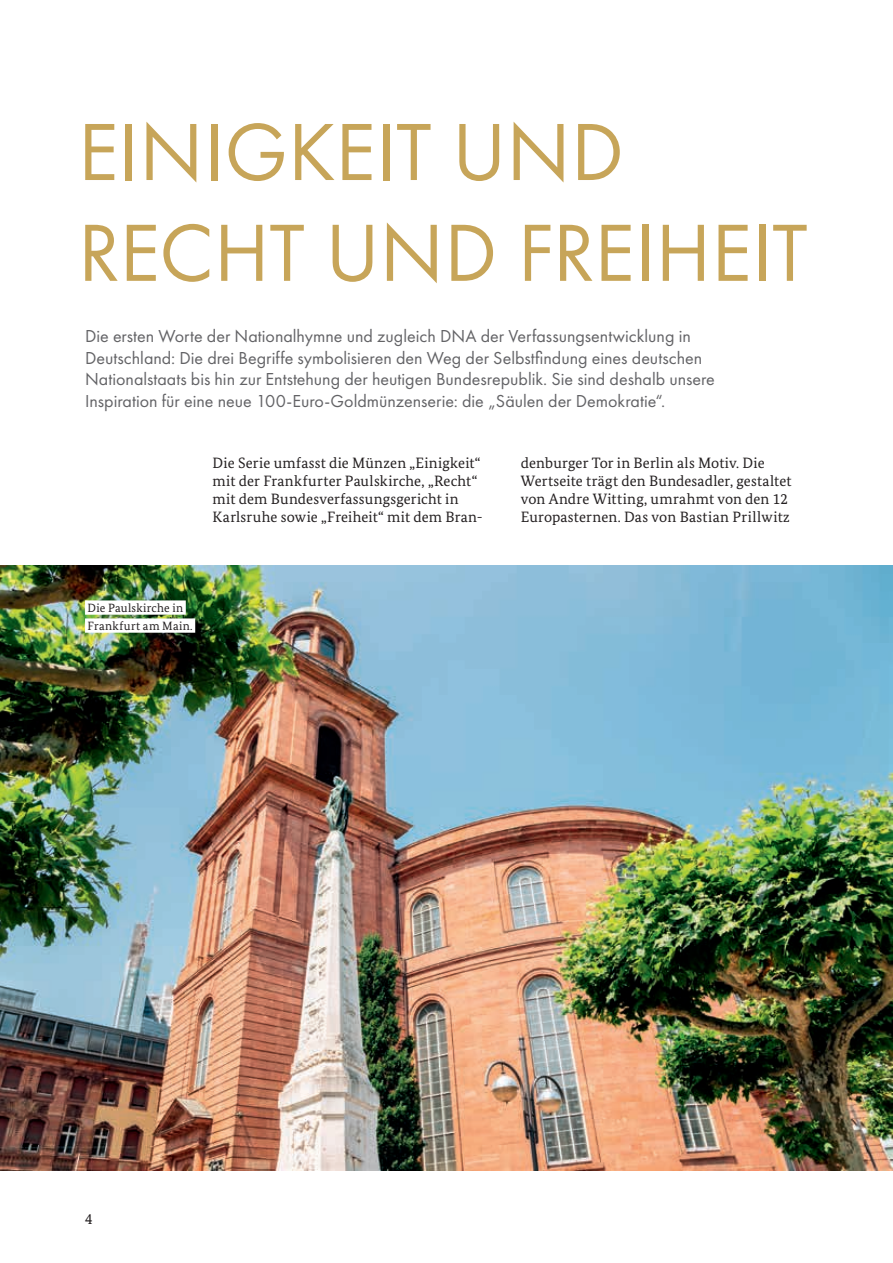
<style>
.page{position:relative;width:893px;height:1263px;background:#fff}
.page>*{position:absolute;margin:0;border:0;box-sizing:border-box;transform-origin:0 0}
.t1{font:84px/100.8px "Futura PT";color:#c7a559}
.t2{font:18px/21.6px "Futura PT";color:#636366}
.t3{font:15px/18px "Bundes Serif";letter-spacing:.01em;color:#231f20}
.t4{font:12px/18px "Bundes Serif";letter-spacing:.03em;color:#231f20}
</style>
<div class="page">
<img style="left:0;top:566px;width:893px;height:604px">
<div style="left:85px;top:600px;width:101px;height:15px;background:#fff"></div>
<div style="left:85px;top:618px;width:110px;height:15px;background:#fff"></div>
<h1 class="t1" style="left:78px;top:101px;width:731px">EINIGKEIT UND<br>RECHT UND FREIHEIT</h1>
<p class="t2" style="left:85px;top:325px;width:631px">Die ersten Worte der Nationalhymne und zugleich DNA der Verfassungsentwicklung in Deutschland: Die drei Begriffe symbolisieren den Weg der Selbstfindung eines deutschen Nationalstaats bis hin zur Entstehung der heutigen Bundesrepublik. Sie sind deshalb unsere Inspiration für eine neue 100-Euro-Goldmünzenserie: die „Säulen der Demokratie“.</p>
<p class="t3" style="left:213px;top:454px;width:272px">Die Serie umfasst die Münzen „Einigkeit“ mit der Frankfurter Paulskirche, „Recht“ mit dem Bundesverfassungsgericht in Karlsruhe sowie „Freiheit“ mit dem Bran-</p>
<p class="t4" style="left:88px;top:599px;width:106px">Die Paulskirche in<br>Frankfurt am Main.</p>
<p class="t3" style="left:521px;top:454px;width:272px">denburger Tor in Berlin als Motiv. Die Wertseite trägt den Bundesadler, gestaltet von Andre Witting, umrahmt von den 12<br>Europasternen. Das von Bastian Prillwitz</p>
<p class="t3" style="left:85px;top:1210px;width:9px">4</p>
</div>
